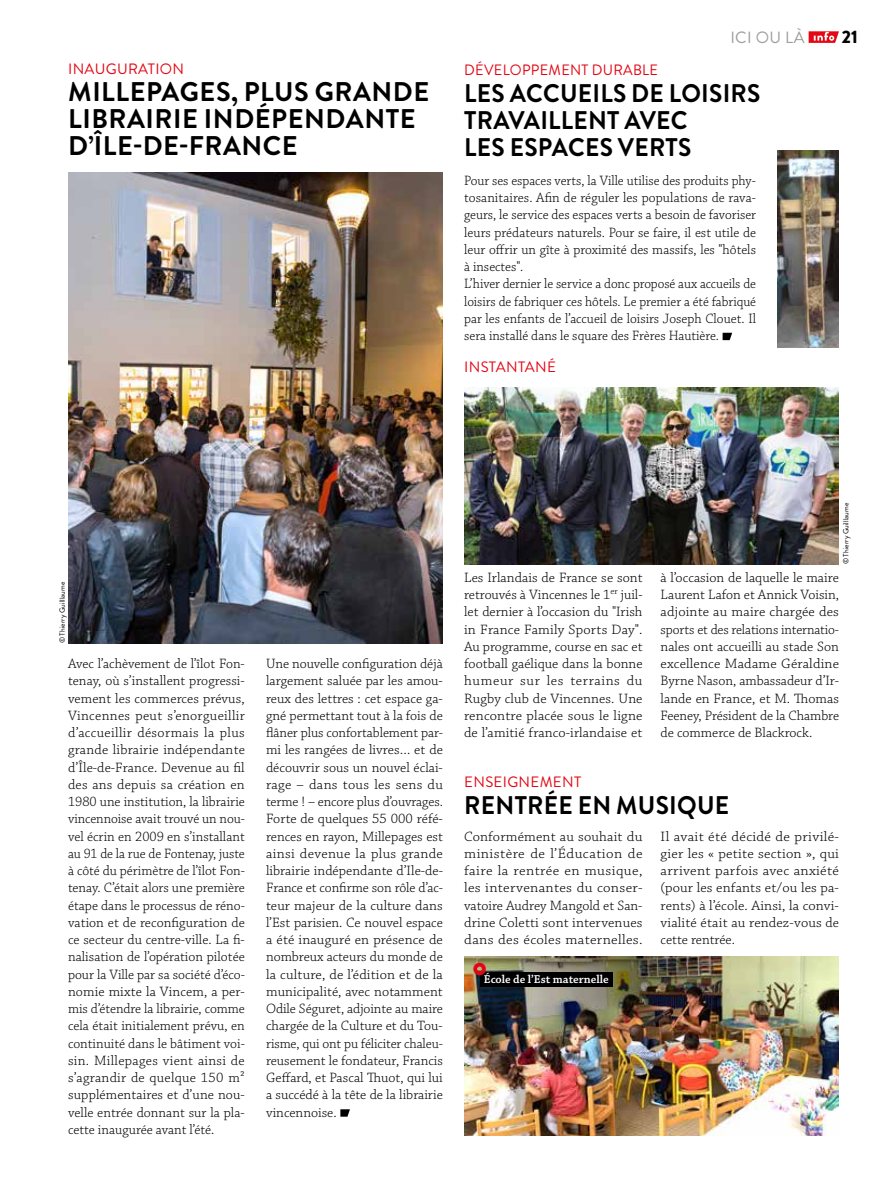
<style>
.page{position:relative;width:893px;height:1191px;background:#fff}
.page>*{position:absolute;margin:0;border:0;box-sizing:border-box;transform-origin:0 0}
.O_légende{font:900 30px "Brandon Grotesque";color:#e30613}
._01_PETIT_TITRE_ACTU{font:700 27px/27px "Brandon Grotesque";letter-spacing:.02em;color:#000}
._01_PETIT_TITRE_ACTU-2{font:700 25.5px/27px "Brandon Grotesque";letter-spacing:.01em;color:#000;scale:.96 1}
.t1{font:900 18px "Brandon Grotesque";color:#000}
.t2{font:16.35px "Brandon Grotesque";letter-spacing:.02em;color:#9d9d9c}
._00_SURTITRE_ACTUS{font:15px "Brandon Grotesque";letter-spacing:.02em;color:#e30613}
._00_SURTITRE_ACTUS-2{font:15px "Brandon Grotesque";letter-spacing:.02em;color:#e30613;scale:.96 1}
._00_TEXTE_COURANT{font:300 14.25px/17.2px "Chaparral Pro";color:#000;text-align:justify}
._00_TEXTE_COURANT-2{font:300 14.25px/17.2px "Chaparral Pro";color:#000;text-align:justify;scale:.95 1}
._00_TEXTE_COURANT-3{font:300 14.25px/17.2px "Chaparral Pro";color:#000;text-align:justify;scale:1.06 1}
._00_LÉGENDES{font:600 12px "Chaparral Pro";color:#fff}
._05_credits{font:7.5px "Brandon Grotesque";color:#000}
</style>
<div class="page">
<img style="left:777px;top:150px;width:62px;height:197px">
<img style="left:464px;top:956px;width:375px;height:179px">
<img style="left:464px;top:387px;width:375px;height:177px">
<img style="left:68px;top:173px;width:375px;height:470px">
<div style="left:480px;top:972px;width:133px;height:15px;background:#000"></div>
<svg style="left:809px;top:31px;width:30px;height:12px"></svg>
<svg style="left:723px;top:333px;width:9px;height:7px"></svg>
<svg style="left:340px;top:1109px;width:10px;height:7px"></svg>
<p class="_00_SURTITRE_ACTUS" style="left:68px;top:59px;width:118px">INAUGURATION</p>
<p class="_01_PETIT_TITRE_ACTU" style="left:68px;top:79px;width:362px">MILLEPAGES, PLUS GRANDE<br>LIBRAIRIE INDÉPENDANTE<br>D’ÎLE-DE-FRANCE</p>
<p class="t2" style="left:730px;top:26px;width:76px">ICI OU LÀ</p>
<p class="t1" style="left:842px;top:24px;width:17px">21</p>
<p class="_00_SURTITRE_ACTUS-2" style="left:464px;top:59px;width:203px">DÉVELOPPEMENT DURABLE</p>
<p class="_01_PETIT_TITRE_ACTU-2" style="left:464px;top:80px;width:310px">LES ACCUEILS DE LOISIRS<br>TRAVAILLENT AVEC<br>LES ESPACES VERTS</p>
<p class="_00_TEXTE_COURANT-2" style="left:464px;top:172px;width:309px">Pour ses espaces verts, la Ville utilise des produits phy&shy;tosanitaires. Afin de réguler les populations de rava&shy;geurs, le service des espaces verts a besoin de favoriser leurs prédateurs naturels. Pour se faire, il est utile de leur offrir un gîte à proximité des massifs, les "hôtels à insectes".</p>
<p class="_00_TEXTE_COURANT-2" style="left:464px;top:276px;width:309px">L’hiver dernier le service a donc proposé aux accueils de loisirs de fabriquer ces hôtels. Le premier a été fabriqué par les enfants de l’accueil de loisirs Joseph Clouet. Il sera installé dans le square des Frères Hautière.</p>
<p class="_00_SURTITRE_ACTUS" style="left:464px;top:357px;width:93px">INSTANTANÉ</p>
<p class="_05_credits" style="left:57px;top:643px;width:63px;rotate:-90deg">© Thierry Guilllaume</p>
<p class="_00_TEXTE_COURANT" style="left:68px;top:655px;width:178px">Avec l’achèvement de l’îlot Fon&shy;tenay, où s’installent progressi&shy;vement les commerces prévus, Vincennes peut s’enorgueillir d’accueillir désormais la plus grande librairie indépendante d’Île-de-France. Devenue au fil des ans depuis sa création en 1980 une institution, la librairie vincennoise avait trouvé un nou&shy;vel écrin en 2009 en s’installant au 91 de la rue de Fontenay, juste à côté du périmètre de l’îlot Fon&shy;tenay. C’était alors une première étape dans le processus de réno&shy;vation et de reconfiguration de ce secteur du centre-ville. La fi&shy;nalisation de l’opération pilotée pour la Ville par sa société d’éco&shy;nomie mixte la Vincem, a per&shy;mis d’étendre la librairie, comme cela était initialement prévu, en continuité dans le bâtiment voi&shy;sin. Millepages vient ainsi de s’agrandir de quelque 150 m² supplémentaires et d’une nou&shy;velle entrée donnant sur la pla&shy;cette inaugurée avant l’été.</p>
<p class="_00_TEXTE_COURANT" style="left:266px;top:655px;width:178px">Une nouvelle configuration déjà largement saluée par les amou&shy;reux des lettres : cet espace ga&shy;gné permettant tout à la fois de flâner plus confortablement par&shy;mi les rangées de livres… et de découvrir sous un nouvel éclai&shy;rage – dans tous les sens du terme ! – encore plus d’ouvrages.<br>Forte de quelques 55 000 réfé&shy;rences en rayon, Millepages est ainsi devenue la plus grande librairie indépendante d’Ile-de-France et confirme son rôle d’ac&shy;teur majeur de la culture dans l’Est parisien. Ce nouvel espace a été inauguré en présence de nombreux acteurs du monde de la culture, de l’édition et de la municipalité, avec notamment Odile Séguret, adjointe au maire chargée de la Culture et du Tou&shy;risme, qui ont pu féliciter chaleu&shy;reusement le fondateur, Francis Geffard, et Pascal Thuot, qui lui a succédé à la tête de la librairie vincennoise.</p>
<p class="_05_credits" style="left:841px;top:564px;width:63px;rotate:-90deg">© Thierry Guilllaume</p>
<p class="_00_TEXTE_COURANT" style="left:464px;top:569px;width:180px">Les Irlandais de France se sont retrouvés à Vincennes le 1<sup>er</sup> juil&shy;let dernier à l’occasion du "Irish in France Family Sports Day".<br>Au programme, course en sac et football gaélique dans la bonne humeur sur les terrains du Rugby club de Vincennes. Une rencontre placée sous le ligne de l’amitié franco-irlandaise et</p>
<p class="_00_TEXTE_COURANT" style="left:661px;top:569px;width:180px">à l’occasion de laquelle le maire Laurent Lafon et Annick Voisin, adjointe au maire chargée des sports et des relations internatio&shy;nales ont accueilli au stade Son excellence Madame Géraldine Byrne Nason, ambassadeur d’Ir&shy;lande en France, et M. Thomas Feeney, Président de la Chambre de commerce de Blackrock.</p>
<p class="_00_SURTITRE_ACTUS" style="left:464px;top:771px;width:118px">ENSEIGNEMENT</p>
<p class="_01_PETIT_TITRE_ACTU-2" style="left:464px;top:791px;width:277px">RENTRÉE EN MUSIQUE</p>
<p class="_00_TEXTE_COURANT" style="left:464px;top:828px;width:180px">Conformément au souhait du ministère de l’Éducation de faire la rentrée en musique, les intervenantes du conser&shy;vatoire Audrey Mangold et San&shy;drine Coletti sont intervenues dans des écoles maternelles.</p>
<p class="_00_TEXTE_COURANT-3" style="left:661px;top:828px;width:170px">Il avait été décidé de privilé&shy;gier les « petite section », qui arrivent parfois avec anxiété (pour les enfants et/ou les pa&shy;rents) à l’école. Ainsi, la convi&shy;vialité était au rendez-vous de cette rentrée.</p>
<p class="O_légende" style="left:473px;top:943px;width:15px">o</p>
<p class="_00_LÉGENDES" style="left:484px;top:972px;width:126px">École de l’Est maternelle</p>
</div>
